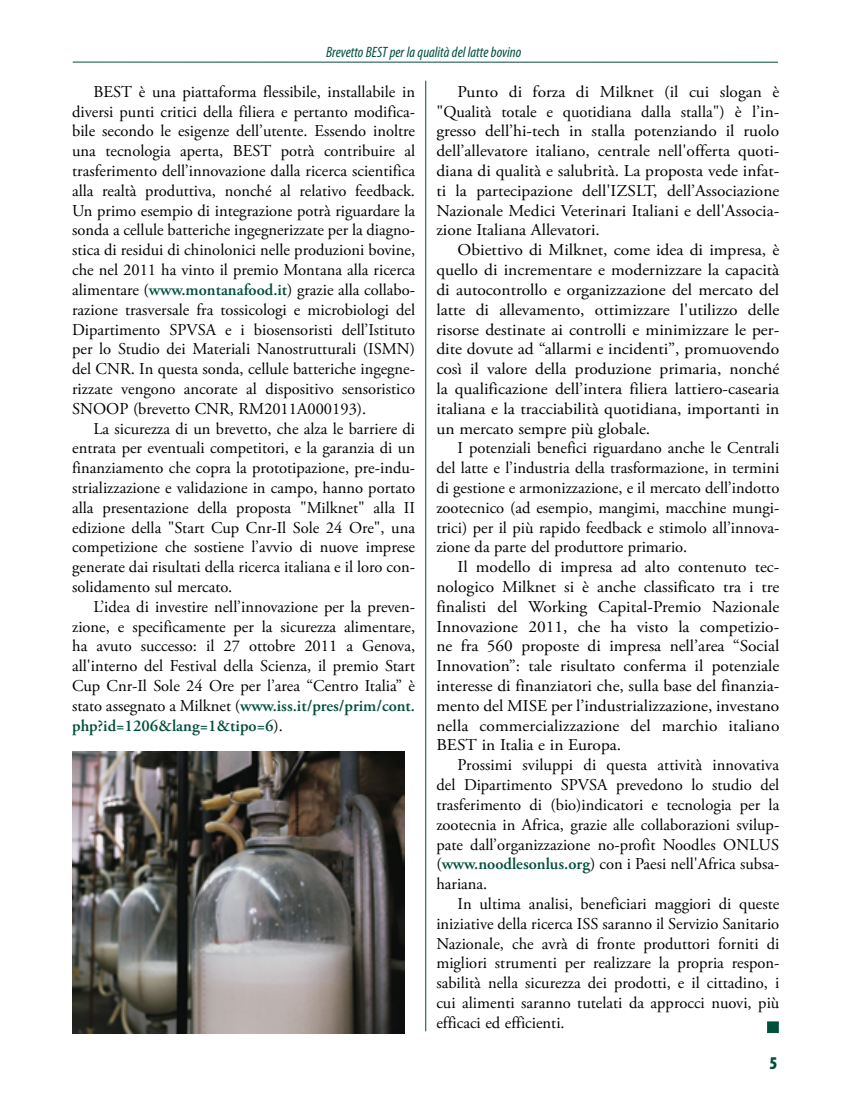
<style>
.page{position:relative;width:851px;height:1106px;background:#fff}
.page>*{position:absolute;margin:0;border:0;box-sizing:border-box;transform-origin:0 0}
.t1{font:900 condensed 18px "Myriad Pro";color:#004f3b}
.t2{font:16.5px/19.8px "Adobe Garamond Pro";color:#000;text-align:justify}
.t3{font:16.5px/19.8px "Adobe Garamond Pro";color:#000;text-align:justify;scale:1.05 1}
.t4{font:16.5px/19.8px "Adobe Garamond Pro";color:#000;text-align:justify;scale:1.06 1}
.t5{font:italic condensed 15px "Myriad Pro";color:#004f3b}
.s1{font-weight:600;color:#004f3b}
</style>
<div class="page">
<hr style="left:73px;top:62px;width:704px;height:1px;background:#004f3b">
<hr style="left:425px;top:81px;width:1px;height:950px;background:#004f3b">
<div style="left:767px;top:1021px;width:11px;height:11px;background:#004f3b;border:1px solid #004f3b"></div>
<img style="left:72px;top:752px;width:333px;height:281px">
<p class="t5" style="left:326px;top:43px;width:196px">Brevetto BEST per la qualità del latte bovino</p>
<p class="t2" style="left:72px;top:82px;width:344px;text-indent:21px">BEST è una piattaforma flessibile, installabile in diversi punti critici della filiera e pertanto modifica&shy;bile secondo le esigenze dell’utente. Essendo inoltre una tecnologia aperta, BEST potrà contribuire al trasferimento dell’innovazione dalla ricerca scientifica alla realtà produttiva, nonché al relativo feedback.<br>Un primo esempio di integrazione potrà riguardare la sonda a cellule batteriche ingegnerizzate per la diagno&shy;stica di residui di chinolonici nelle produzioni bovine, che nel 2011 ha vinto il premio Montana alla ricerca alimentare (<span class="s1">www.montanafood.it</span>) grazie alla collabo&shy;razione trasversale fra tossicologi e microbiologi del Dipartimento SPVSA e i biosensoristi dell’Istituto per lo Studio dei Materiali Nanostrutturali (ISMN) del CNR. In questa sonda, cellule batteriche ingegne&shy;rizzate vengono ancorate al dispositivo sensoristico SNOOP (brevetto CNR, RM2011A000193).</p>
<p class="t2" style="left:72px;top:419px;width:344px;text-indent:21px">La sicurezza di un brevetto, che alza le barriere di entrata per eventuali competitori, e la garanzia di un finanziamento che copra la prototipazione, pre‐indu&shy;strializzazione e validazione in campo, hanno portato alla presentazione della proposta "Milknet" alla II edizione della "Start Cup Cnr-Il Sole 24 Ore", una competizione che sostiene l’avvio di nuove imprese generate dai risultati della ricerca italiana e il loro con&shy;solidamento sul mercato.</p>
<p class="t2" style="left:72px;top:597px;width:344px;text-indent:21px">L’idea di investire nell’innovazione per la preven&shy;zione, e specificamente per la sicurezza alimentare, ha avuto successo: il 27 ottobre 2011 a Genova, all'interno del Festival della s cienza, il premio Start Cup Cnr-Il Sole 24 Ore per l’area “Centro Italia” è stato assegnato a Milknet (<span class="s1">www.iss.it/pres/prim/cont. php?id=1206&amp;lang=1&amp;tipo=6</span>).</p>
<p class="t3" style="left:436px;top:82px;width:328px;text-indent:21px">Punto di forza di Milknet (il cui slogan è "Qualità totale e quotidiana dalla stalla") è l’in&shy;gresso dell’hi-tech in stalla potenziando il ruolo dell’allevatore italiano, centrale nell'offerta quoti&shy;diana di qualità e salubrità. La proposta vede infat&shy;ti la partecipazione dell'IZSLT, dell’Associazione Nazionale Medici Veterinari Italiani e dell'Associa&shy;zione Italiana Allevatori.</p>
<p class="t4" style="left:436px;top:241px;width:325px;text-indent:21px">Obiettivo di Milknet, come idea di impresa, è quello di incrementare e modernizzare la capacità di autocontrollo e organizzazione del mercato del latte di allevamento, ottimizzare l'utilizzo delle risorse destinate ai controlli e minimizzare le per&shy;dite dovute ad “allarmi e incidenti”, promuovendo così il valore della produzione primaria, nonché la qualificazione dell’intera filiera lattiero-casearia italiana e la tracciabilità quotidiana, importanti in un mercato sempre più globale.</p>
<p class="t2" style="left:436px;top:439px;width:344px;text-indent:21px">I potenziali benefici riguardano anche le Centrali del latte e l’industria della trasformazione, in termini di gestione e armonizzazione, e il mercato dell’indotto zootecnico (ad esempio, mangimi, macchine mungi&shy;trici) per il più rapido feedback e stimolo all’innova&shy;zione da parte del produttore primario.</p>
<p class="t3" style="left:436px;top:557px;width:328px;text-indent:21px">Il modello di impresa ad alto contenuto tec&shy;nologico Milknet si è anche classificato tra i tre finalisti del Working Capital-Premio Nazionale Innovazione 2011, che ha visto la competizio&shy;ne fra 560 proposte di impresa nell’area “Social Innovation”: tale risultato conferma il potenziale interesse di finanziatori che, sulla base del finanzia&shy;mento del MISE per l’industrializzazione, investano nella commercializzazione del marchio italiano BEST in Italia e in Europa.</p>
<p class="t2" style="left:436px;top:755px;width:344px;text-align:left;text-indent:21px">Prossimi sviluppi di questa attività innovativa del Dipartimento SPVSA prevedono lo studio del trasferimento di (bio)indicatori e tecnologia per la zootecnia in Africa, grazie alle collaborazioni svilup&shy;pate dall’organizzazione no-profit Noodles onlus (<span class="s1">www.noodlesonlus.org</span>) con i Paesi nell'Africa subsa&shy;hariana.</p>
<p class="t2" style="left:436px;top:894px;width:344px;text-indent:21px">In ultima analisi, beneficiari maggiori di queste iniziative della ricerca ISS saranno il Servizio Sanitario Nazionale, che avrà di fronte produttori forniti di migliori strumenti per realizzare la propria respon&shy;sabilità nella sicurezza dei prodotti, e il cittadino, i cui alimenti saranno tutelati da approcci nuovi, più efficaci ed efficienti.</p>
<p class="t1" style="left:769px;top:1051px;width:9px">5</p>
</div>
